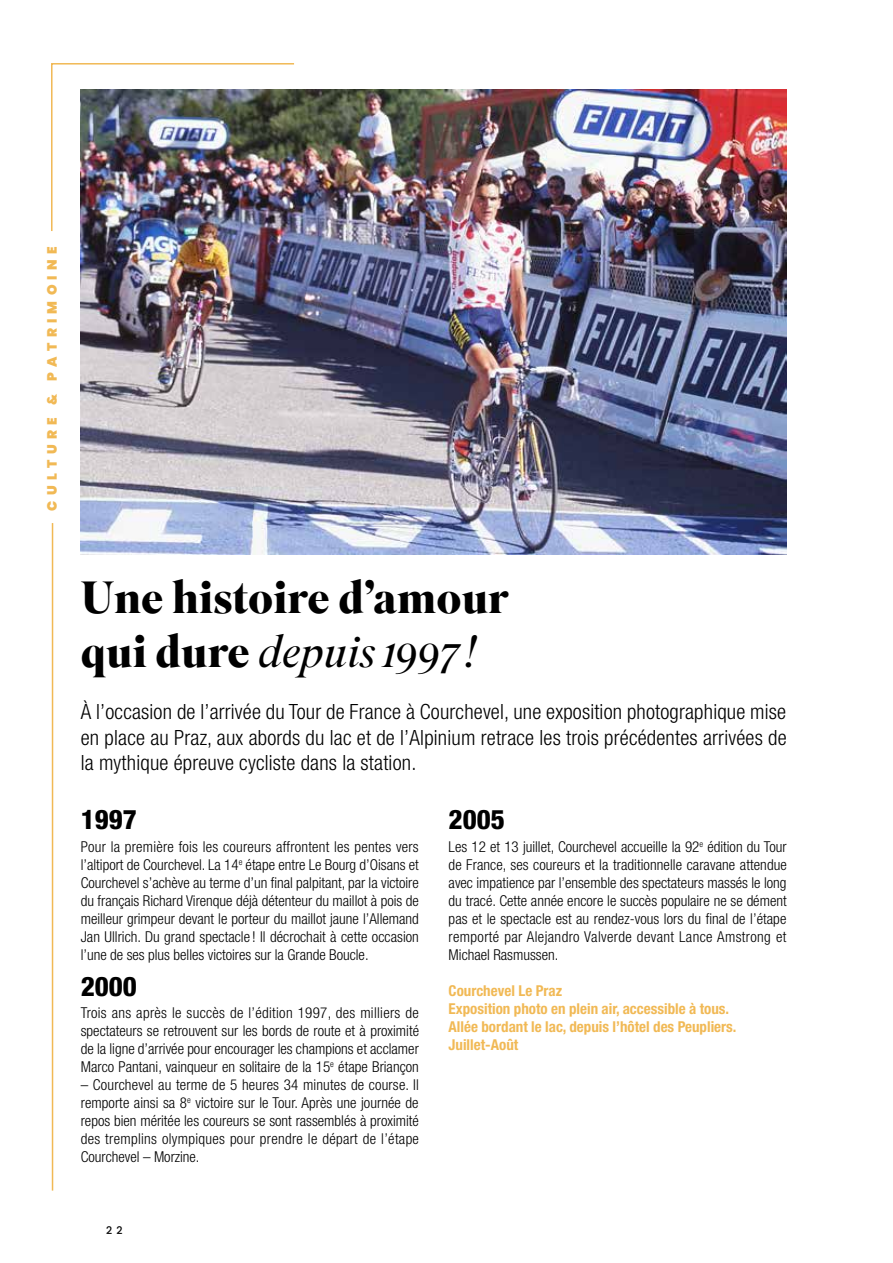
<style>
.page{position:relative;width:893px;height:1263px;background:#fff}
.page>*{position:absolute;margin:0;border:0;box-sizing:border-box;transform-origin:0 0}
.t1{font:700 45px/54px "Superior Title";color:#000}
.t2{font:800 condensed 27px "Helvetica Neue LT Std";color:#000}
.t3{font:300 condensed 21px/25.2px "Helvetica Neue LT Std";letter-spacing:.01em;color:#000;text-align:justify}
.t4{font:300 condensed 15px/18px "Helvetica Neue LT Std";color:#000;text-align:justify}
.t5{font:700 condensed 15px/18px "Helvetica Neue LT Std";color:#f1b955}
.t6{font:900 13.5px "Poppins";letter-spacing:.39em;color:#f1b955}
.t7{font:500 10.5px "Poppins";color:#000}
.s1{font-weight:300;font-style:italic}
</style>
<div class="page">
<svg style="left:51px;top:63px;width:243px;height:170px"></svg>
<hr style="left:52px;top:523px;width:1px;height:667px;background:#f1b955">
<img style="left:81px;top:89px;width:706px;height:466px">
<p class="t6" style="left:44px;top:510px;width:265px;rotate:-90deg">CULTURE &amp; PATRIMOINE</p>
<h1 class="t1" style="left:81px;top:573px;width:430px">Une histoire d’amour qui dure <span class="s1">depuis 1997 !</span></h1>
<h3 class="t3" style="left:81px;top:699px;width:707px">À l’occasion de l’arrivée du Tour de France à Courchevel, une exposition photographique mise en place au Praz, aux abords du lac et de l’Alpinium retrace les trois précédentes arrivées de la mythique épreuve cycliste dans la station.</h3>
<h2 class="t2" style="left:81px;top:803px;width:58px">1997</h2>
<p class="t4" style="left:81px;top:837px;width:340px">Pour la première fois les coureurs affrontent les pentes vers l’altiport de Courchevel. La 14<sup>e</sup> étape entre Le Bourg d’Oisans et Courchevel s’achève au terme d’un final palpitant, par la victoire du français Richard Virenque déjà détenteur du maillot à pois de meilleur grimpeur devant le porteur du maillot jaune l’Allemand Jan Ullrich. Du grand spectacle ! Il décrochait à cette occasion l’une de ses plus belles victoires sur la Grande Boucle.</p>
<h2 class="t2" style="left:81px;top:969px;width:58px">2000</h2>
<p class="t4" style="left:81px;top:1003px;width:340px">Trois ans après le succès de l’édition 1997, des milliers de spectateurs se retrouvent sur les bords de route et à proximité de la ligne d’arrivée pour encourager les champions et acclamer Marco Pantani, vainqueur en solitaire de la 15<sup>e</sup> étape Briançon</p>
<p class="t4" style="left:81px;top:1075px;width:340px">– Courchevel au terme de 5 heures 34 minutes de course. Il remporte ainsi sa 8<sup>e</sup> victoire sur le Tour. Après une journée de repos bien méritée les coureurs se sont rassemblés à proximité des tremplins olympiques pour prendre le départ de l’étape Courchevel – Morzine.</p>
<p class="t7" style="left:106px;top:1224px;width:18px">2 2</p>
<h2 class="t2" style="left:449px;top:803px;width:58px">2005</h2>
<p class="t4" style="left:449px;top:837px;width:340px">Les 12 et 13 juillet, Courchevel accueille la 92<sup>e</sup> édition du Tour de France, ses coureurs et la traditionnelle caravane attendue avec impatience par l’ensemble des spectateurs massés le long du tracé. Cette année encore le succès populaire ne se dément pas et le spectacle est au rendez-vous lors du final de l’étape remporté par Alejandro Valverde devant Lance Amstrong et Michael Rasmussen.</p>
<p class="t5" style="left:449px;top:981px;width:289px">Courchevel Le Praz<br>Exposition photo en plein air, accessible à tous.<br>Allée bordant le lac, depuis l’hôtel des Peupliers.<br>Juillet-Août</p>
</div>
